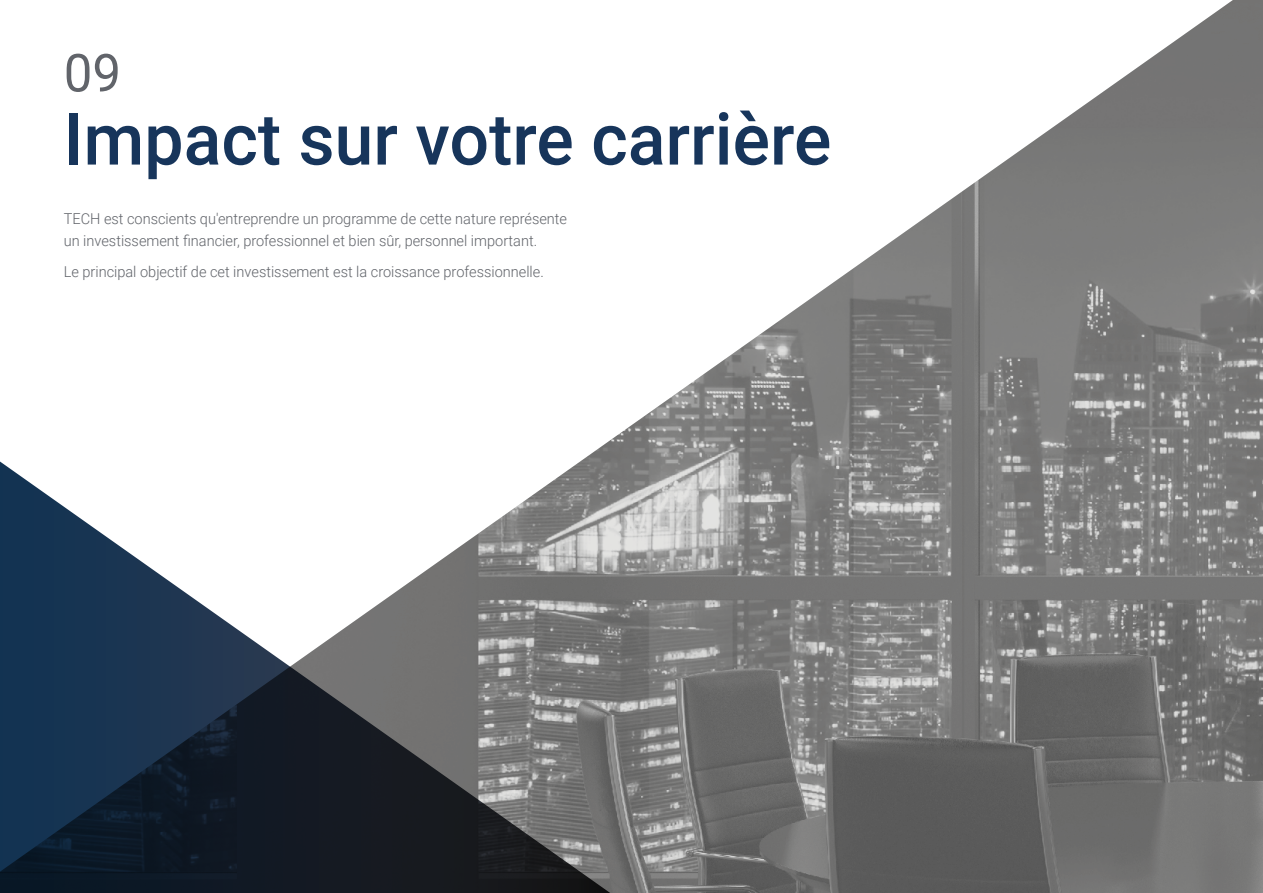
<style>
.page{position:relative;width:1263px;height:893px;background:#fff}
.page>*{position:absolute;margin:0;border:0;box-sizing:border-box;transform-origin:0 0}
.t1{font:500 72px "Roboto";color:#17355b}
.t2{font:52.5px "Roboto";color:#61646a}
.t3{font:300 15px/22.5px "Roboto";color:#61646a}
</style>
<div class="page">
<img style="left:602px;top:0;width:661px;height:893px">
<svg style="left:0;top:446px;width:640px;height:447px"></svg>
<h2 class="t2" style="left:64px;top:36px;width:59px">09</h2>
<h1 class="t1" style="left:64px;top:89px;width:769px">Impact sur votre carrière</h1>
<p class="t3" style="left:64px;top:207px;width:505px">TECH est conscients qu'entreprendre un programme de cette nature représente un investissement financier, professionnel et bien sûr, personnel important.</p>
<p class="t3" style="left:64px;top:260px;width:482px">Le principal objectif de cet investissement est la croissance professionnelle.</p>
</div>
